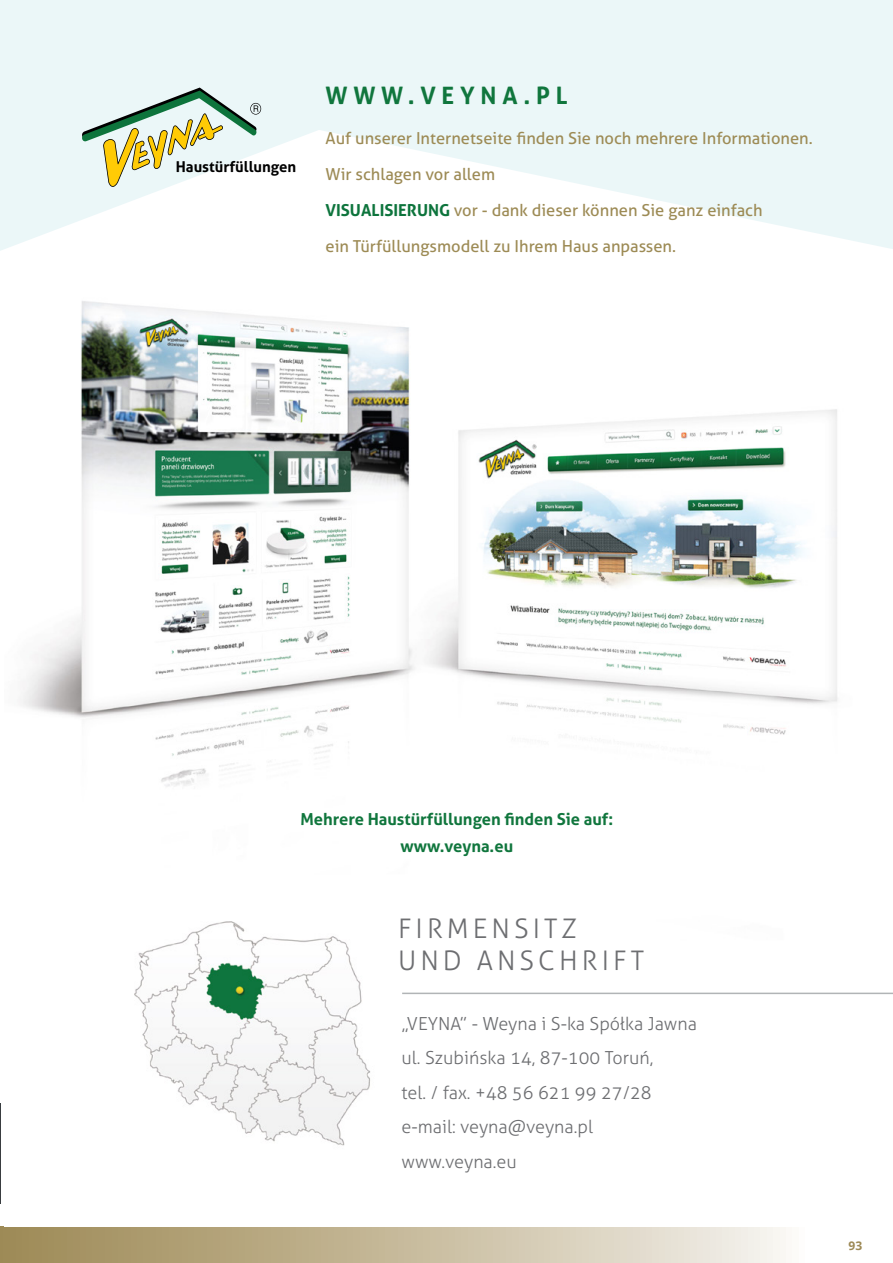
<style>
.page{position:relative;width:893px;height:1263px;background:#fff}
.page>*{position:absolute;margin:0;border:0;box-sizing:border-box;transform-origin:0 0}
.t1{font:300 27px/32.4px "Aller";letter-spacing:.15em;color:#6d6e71}
.t2{font:700 24px "Aller";letter-spacing:.24em;color:#10763d}
.t3{font:300 18px/34.5px "Aller";color:#6d6e71}
.t4{font:16.5px/36px "Aller";color:#9d8b55}
.t5{font:700 16.5px/27px "Aller";color:#10763d;text-align:center}
.t6{font:700 15px "Aller";color:#000}
.t7{font:700 12px "Open Sans";color:#9d8955}
.s1{font-weight:700;color:#0d743c}
</style>
<div class="page">
<svg style="left:0;top:0;width:893px;height:251px;fill:#ebf7f8"></svg>
<div style="left:0;top:1227px;width:811px;height:36px;background:linear-gradient(to right,#9a864f,#f7f5f1)"></div>
<hr style="left:0;top:1103px;width:1px;height:100px;background:#393d40">
<img style="left:19px;top:301px;width:866px;height:845px">
<hr style="left:402px;top:993px;width:491px;height:1px;background:#b1b4b6">
<svg style="left:82px;top:88px;width:179px;height:100px;background:#d0dac3"></svg>
<p class="t6" style="left:176px;top:158px;width:122px">Haustürfüllungen</p>
<h2 class="t2" style="left:326px;top:81px;width:244px">WWW.VEYNA.PL</h2>
<p class="t4" style="left:326px;top:121px;width:489px">Auf unserer Internetseite finden Sie noch mehrere Informationen.<br>Wir schlagen vor allem<br><span class="s1">VISUALISIERUNG</span> vor - dank dieser können Sie ganz einfach<br>ein Türfüllungsmodell zu Ihrem Haus anpassen.</p>
<p class="t5" style="left:300px;top:806px;width:314px">Mehrere Haustürfüllungen finden Sie auf: www.veyna.eu</p>
<h1 class="t1" style="left:398px;top:912px;width:247px">FIRMENSITZ<br>UND ANSCHRIFT</h1>
<p class="t3" style="left:402px;top:1006px;width:297px">„VEYNA” - Weyna i S-ka Spółka Jawna ul. Szubińska 14, 87-100 Toruń,<br>tel. / fax. +48 56 621 99 27/28 e-mail: veyna@veyna.pl www.veyna.eu</p>
<p class="t7" style="left:848px;top:1237px;width:15px">93</p>
</div>
